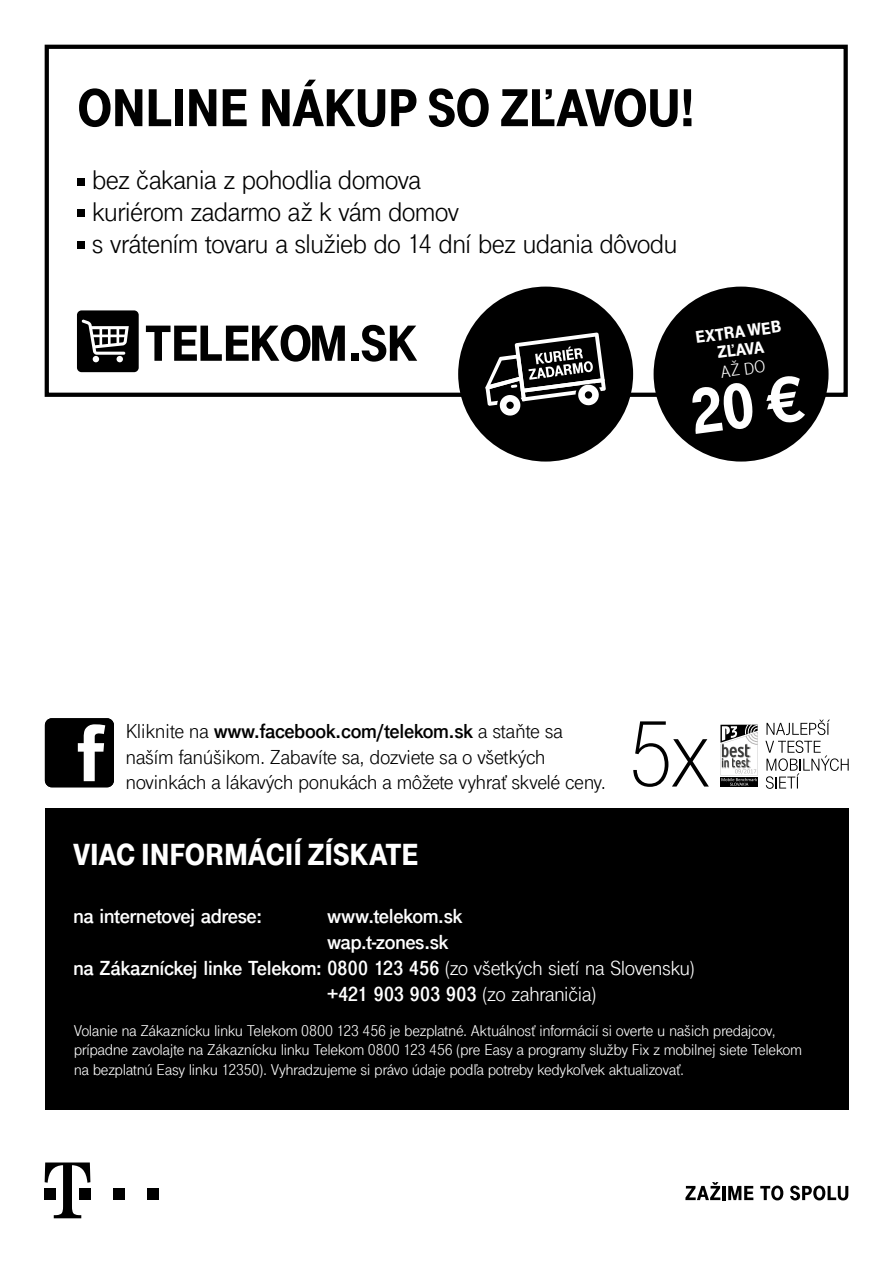
<style>
.page{position:relative;width:893px;height:1263px;background:#fff}
.page>*{position:absolute;margin:0;border:0;box-sizing:border-box;transform-origin:0 0}
.t1{font:900 55.35px "Tele Grotesk Next";letter-spacing:-.03em;color:#000}
.t2{font:52.8px "Tele Grotesk Ultr";letter-spacing:-.005em;color:#000}
.t3{font:900 32.25px "Tele Grotesk Next";letter-spacing:-.02em;color:#fff}
.t4{font:28.5px/31.7px "Tele Grotesk Next";letter-spacing:-.035em;color:#000}
.t5{font:700 21.45px "Tele Grotesk Next";letter-spacing:-.03em;color:#fff}
.t6{font:21.45px "Tele Grotesk Next";letter-spacing:-.03em;color:#fff}
.t7{font:21.3px/25.5px "Tele Grotesk Next";letter-spacing:-.02em;color:#000}
.t8{font:900 18px/18px "Tele Grotesk Next";color:#fff;text-align:center}
.t9{font:18px "Tele Grotesk Next";color:#fff}
.t10{font:16.5px/19.5px "Tele Grotesk Next";letter-spacing:-.025em;color:#fff}
.s1{font-family:"Tele Logo";font-size:57px}
.s2{font-weight:700}
.s3{font-weight:400}
</style>
<div class="page">
<div style="left:113px;top:1188px;width:11px;height:11px;background:#000"></div>
<div style="left:147px;top:1188px;width:11px;height:11px;background:#000"></div>
<svg style="left:45px;top:1162px;width:45px;height:56px"></svg>
<svg style="left:685px;top:1182px;width:35px;height:18px"></svg>
<hr style="left:722px;top:1186px;width:3px;height:14px;background:#000">
<svg style="left:728px;top:1186px;width:25px;height:14px"></svg>
<svg style="left:760px;top:1185px;width:23px;height:15px"></svg>
<svg style="left:790px;top:1185px;width:58px;height:15px"></svg>
<svg style="left:45px;top:718px;width:69px;height:69px"></svg>
<div style="left:45px;top:808px;width:804px;height:301px;background:#000"></div>
<div style="left:45px;top:45px;width:803px;height:352px;border:4px solid #000"></div>
<div style="left:77px;top:310px;width:62px;height:62px;background:#000;border-radius:5px"></div>
<svg style="left:82px;top:319px;width:47px;height:43px"></svg>
<div style="left:458px;top:287px;width:175px;height:175px;background:#000;border-radius:50%"></div>
<svg style="left:485px;top:332px;width:121px;height:84px"></svg>
<div style="left:654px;top:287px;width:174px;height:175px;background:#000;border-radius:50%"></div>
<svg style="left:765px;top:720px;width:84px;height:69px"></svg>
<div style="left:720px;top:777px;width:38px;height:10px;background:#000"></div>
<svg style="left:720px;top:724px;width:38px;height:62px"></svg>
<svg style="left:633px;top:721px;width:76px;height:66px"></svg>
<h1 class="t1" style="left:77px;top:77px;width:621px">ONLINE NÁKUP SO ZĽAVOU!</h1>
<h3 class="t4" style="left:77px;top:165px;width:602px"><span class="s1">§</span>bez čakania z pohodlia domova<br><span class="s1">§</span>kuriérom zadarmo až k vám domov<br><span class="s1">§</span>s vrátením tovaru a služieb do 14 dní bez udania dôvodu</h3>
<h2 class="t2" style="left:145px;top:314px;width:273px">TELEKOM.SK</h2>
<p class="t8" style="left:694px;top:329px;width:88px;rotate:-8deg">EXTRA WEB<br>ZĽAVA</p>
<p class="t9" style="left:719px;top:362px;width:47px;rotate:-8deg">AŽ DO</p>
<p class="t7" style="left:125px;top:719px;width:482px">Kliknite na <span class="s2">www.facebook.com/telekom.sk</span> a staňte sa naším fanúšikom. Zabavíte sa, dozviete sa o všetkých novinkách a lákavých ponukách a môžete vyhrať skvelé ceny.</p>
<h3 class="t3" style="left:73px;top:836px;width:347px">VIAC INFORMÁCIÍ ZÍSKATE</h3>
<h3 class="t5" style="left:73px;top:904px;width:191px">na internetovej adrese:</h3>
<h3 class="t5" style="left:327px;top:904px;width:137px">www.telekom.sk</h3>
<h3 class="t5" style="left:327px;top:930px;width:123px">wap.t-zones.sk</h3>
<h3 class="t5" style="left:73px;top:956px;width:623px">na Zákazníckej linke Telekom: 0800 123 456 <span class="s3">(zo všetkých sietí na Slovensku)</span></h3>
<h3 class="t6" style="left:327px;top:982px;width:271px"><span class="s2">+421 903 903 903</span> (zo zahraničia)</h3>
<p class="t10" style="left:74px;top:1021px;width:730px">Volanie na Zákaznícku linku Telekom 0800 123 456 je bezplatné. Aktuálnosť informácií si overte u našich predajcov, prípadne zavolajte na Zákaznícku linku Telekom 0800 123 456 (pre Easy a programy služby Fix z mobilnej siete Telekom na bezplatnú Easy linku 12350). Vyhradzujeme si právo údaje podľa potreby kedykoľvek aktualizovať.</p>
</div>
